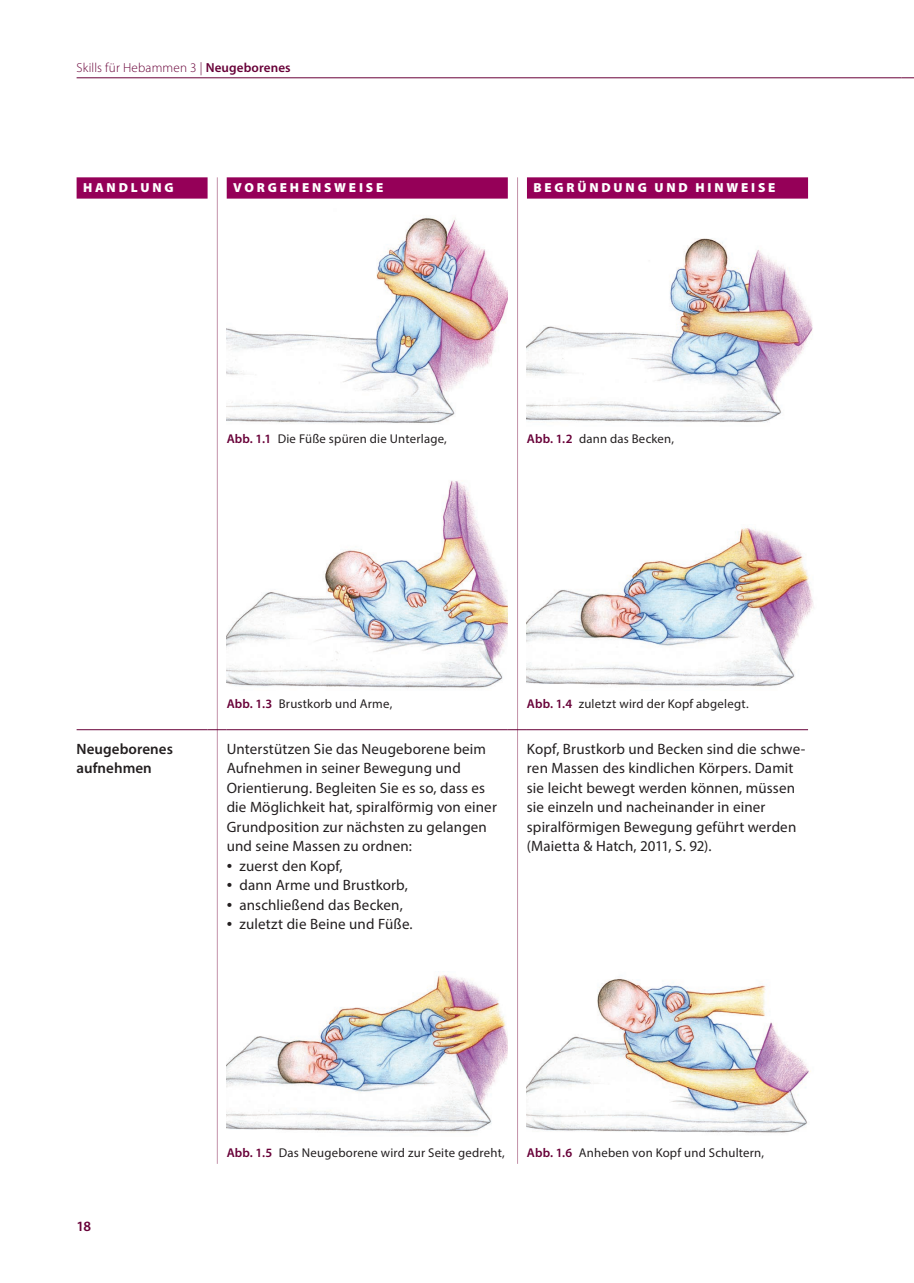
<style>
.page{position:relative;width:914px;height:1283px;background:#fff}
.page>*{position:absolute;margin:0;border:0;box-sizing:border-box;transform-origin:0 0}
.t1{font:15px/19.5px "Myriad Pro";letter-spacing:.01em;color:#231f20}
.t2{font:600 15px/19.5px "Myriad Pro";letter-spacing:.005em;color:#231f20}
.t3{font:600 14.25px "Myriad Pro";color:#680038}
.t4{font:900 13.2px "Myriad Pro";letter-spacing:.215em;color:#fff}
.t5{font:300 13.2px "Myriad Pro";letter-spacing:.01em;color:#680038}
.t6{font:12.75px "Myriad Pro";letter-spacing:.02em;color:#231f20}
.s1{font-weight:600}
.s2{font-weight:600;color:#680038}
.s3{font-size:19.5px}
</style>
<div class="page">
<hr style="left:217px;top:177px;width:1px;height:987px;background:#c391a9">
<hr style="left:517px;top:177px;width:1px;height:987px;background:#c391a9">
<hr style="left:77px;top:77px;width:824px;height:1px;background:#680038">
<svg style="left:901px;top:77px;width:13px;height:1px"></svg>
<svg style="left:77px;top:177px;width:731px;height:22px;background:#9d1565"></svg>
<hr style="left:77px;top:729px;width:131px;height:1px;background:#680038">
<svg style="left:208px;top:729px;width:19px;height:1px"></svg>
<hr style="left:227px;top:729px;width:281px;height:1px;background:#680038">
<svg style="left:508px;top:729px;width:19px;height:1px"></svg>
<hr style="left:527px;top:729px;width:281px;height:1px;background:#680038">
<img style="left:227px;top:480px;width:281px;height:208px">
<img style="left:527px;top:528px;width:287px;height:159px">
<img style="left:227px;top:217px;width:281px;height:206px">
<img style="left:527px;top:238px;width:286px;height:185px">
<img style="left:227px;top:971px;width:281px;height:161px">
<img style="left:527px;top:979px;width:284px;height:154px">
<p class="t5" style="left:77px;top:60px;width:216px">Skills für Hebammen 3 | <span class="s1">Neugeborenes</span></p>
<p class="t4" style="left:83px;top:179px;width:92px">HANDLUNG</p>
<p class="t4" style="left:233px;top:179px;width:152px">VORGEHENSWEISE</p>
<p class="t4" style="left:533px;top:179px;width:243px">BEGRÜNDUNG UND HINWEISE</p>
<p class="t6" style="left:227px;top:431px;width:222px"><span class="s2">Abb. 1.1</span> Die Füße spüren die Unterlage,</p>
<p class="t6" style="left:527px;top:431px;width:149px"><span class="s2">Abb. 1.2</span> dann das Becken,</p>
<p class="t6" style="left:227px;top:696px;width:167px"><span class="s2">Abb. 1.3</span> Brustkorb und Arme,</p>
<p class="t6" style="left:527px;top:696px;width:223px"><span class="s2">Abb. 1.4</span> zuletzt wird der Kopf abgelegt.</p>
<p class="t2" style="left:77px;top:739px;width:98px">Neugeborenes aufnehmen</p>
<p class="t1" style="left:227px;top:739px;width:272px">Unterstützen Sie das Neugeborene beim Aufnehmen in seiner Bewegung und Orientierung. Begleiten Sie es so, dass es die Möglichkeit hat, spiralförmig von einer Grundposition zur nächsten zu gelangen und seine Massen zu ordnen:</p>
<p class="t1" style="left:227px;top:856px;width:117px"><span class="s3">•</span> zuerst den Kopf,</p>
<p class="t1" style="left:227px;top:875px;width:183px"><span class="s3">•</span> dann Arme und Brustkorb,</p>
<p class="t1" style="left:227px;top:895px;width:178px"><span class="s3">•</span> anschließend das Becken,</p>
<p class="t1" style="left:227px;top:914px;width:187px"><span class="s3">•</span> zuletzt die Beine und Füße.</p>
<p class="t1" style="left:527px;top:739px;width:280px">Kopf, Brustkorb und Becken sind die schwe&shy;ren Massen des kindlichen Körpers. Damit sie leicht bewegt werden können, müssen sie einzeln und nacheinander in einer spiralförmigen Bewegung geführt werden (Maietta &amp; Hatch, 2011, S. 92).</p>
<p class="t3" style="left:77px;top:1217px;width:16px">18</p>
<p class="t6" style="left:227px;top:1145px;width:280px"><span class="s2">Abb. 1.5</span> Das Neugeborene wird zur Seite gedreht,</p>
<p class="t6" style="left:527px;top:1145px;width:239px"><span class="s2">Abb. 1.6</span> Anheben von Kopf und Schultern,</p>
</div>
